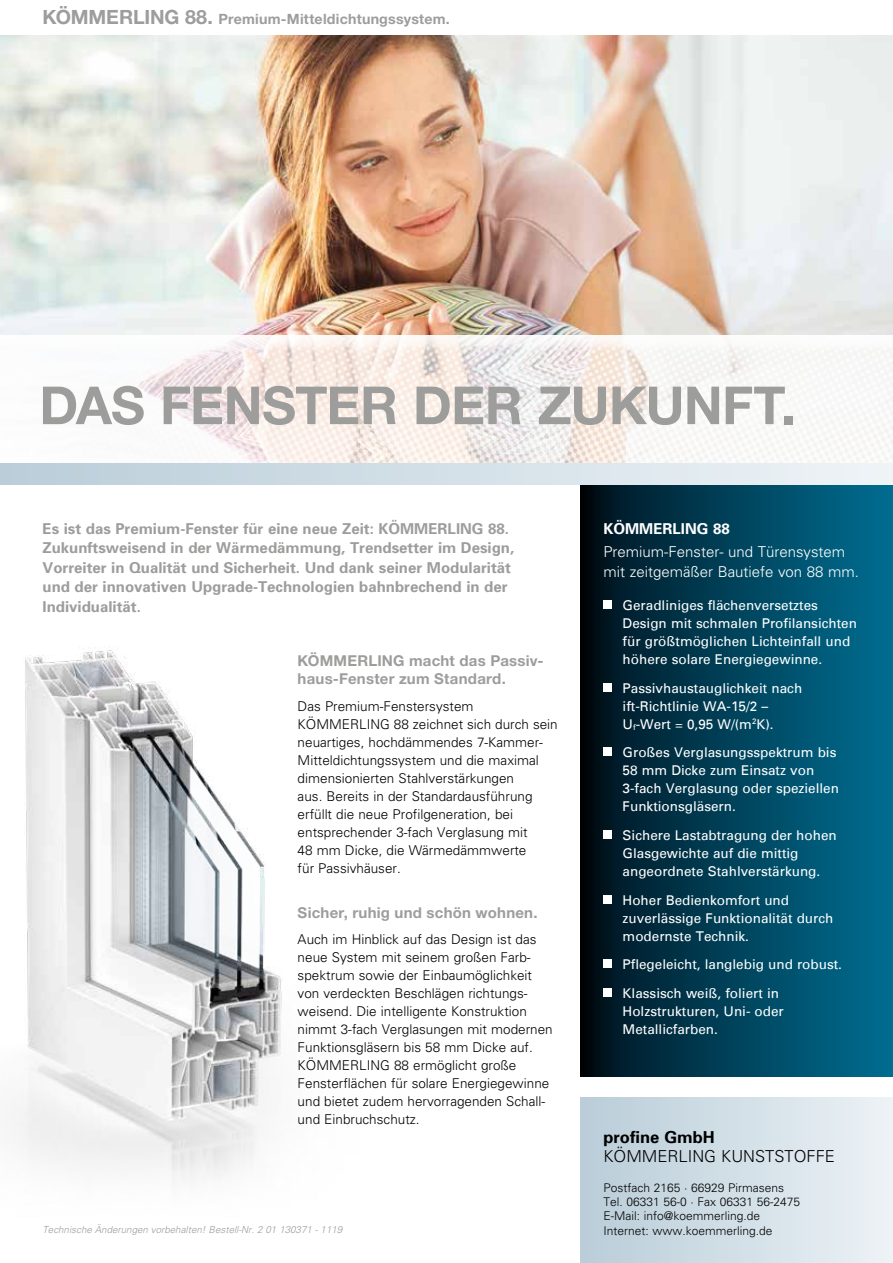
<style>
.page{position:relative;width:893px;height:1263px;background:#fff}
.page>*{position:absolute;margin:0;border:0;box-sizing:border-box;transform-origin:0 0}
.t1{font:700 52.5px "Helvetica Neue CE";letter-spacing:-.015em;color:#9d9d9c}
.t2{font:300 16.5px "Univers";color:#000}
.t3{font:700 16.5px "Univers";color:#000}
.t4{font:700 15px/19.5px "Univers";color:#9d9d9c}
.t5{font:700 15px/18px "Helvetica Neue CE";letter-spacing:.015em;color:#9d9d9c}
.t6{font:300 15px/19.5px "Univers";color:#fff}
.t7{font:700 15px "Univers";color:#fff}
.t8{font:700 14.25px "Helvetica Neue CE";letter-spacing:.015em;color:#9d9d9c}
.t9{font:300 13.5px/18px "Univers";color:#000}
.t10{font:13.5px/18px "Univers";color:#fff}
.t11{font:300 12px/14.4px "Univers";color:#000}
.t12{font:italic 300 9.75px "Univers";color:#9d9d9c}
.s1{font-size:19.65px}
</style>
<div class="page">
<img style="left:10px;top:650px;width:272px;height:532px">
<img style="left:0;top:35px;width:893px;height:300px">
<div style="left:580px;top:1097px;width:313px;height:166px;background:linear-gradient(to right,#b9ccd8,#edf2f6)"></div>
<svg style="left:580px;top:485px;width:313px;height:591px;background:#004058"></svg>
<div style="left:603px;top:600px;width:9px;height:9px;background:#fff"></div>
<div style="left:603px;top:683px;width:9px;height:9px;background:#fff"></div>
<div style="left:603px;top:747px;width:9px;height:9px;background:#fff"></div>
<div style="left:603px;top:830px;width:9px;height:9px;background:#fff"></div>
<div style="left:603px;top:895px;width:9px;height:8px;background:#fff"></div>
<div style="left:603px;top:959px;width:9px;height:9px;background:#fff"></div>
<div style="left:603px;top:988px;width:9px;height:9px;background:#fff"></div>
<img style="left:138px;top:335px;width:755px;height:128px">
<div style="left:0;top:463px;width:893px;height:22px;background:linear-gradient(to right,#bacdd9,#eef4f7)"></div>
<p class="t8" style="left:43px;top:10px;width:409px"><span class="s1">KÖMMERLING 88.</span> Premium-Mitteldichtungssystem.</p>
<h1 class="t1" style="left:39px;top:373px;width:758px">DAS FENSTER DER ZUKUNFT.</h1>
<p class="t4" style="left:43px;top:518px;width:473px">Es ist das Premium-Fenster für eine neue Zeit: KÖMMERLING 88.<br>Zukunftsweisend in der Wärmedämmung, Trendsetter im Design, Vorreiter in Qualität und Sicherheit. Und dank seiner Modularität und der innovativen Upgrade-Technologien bahnbrechend in der Individualität.</p>
<p class="t5" style="left:298px;top:652px;width:246px">KÖMMERLING macht das Passiv&shy;haus-Fenster zum Standard.</p>
<p class="t9" style="left:298px;top:697px;width:262px">Das Premium-Fenstersystem KÖMMERLING 88 zeichnet sich durch sein neuartiges, hochdämmendes 7-Kammer-Mitteldichtungssystem und die maximal dimensionierten Stahlverstärkungen<br>aus. Bereits in der Standardausführung erfüllt die neue Profilgeneration, bei entsprechender 3-fach Verglasung mit<br>48 mm Dicke, die Wärmedämmwerte<br>für Passivhäuser.</p>
<p class="t5" style="left:298px;top:903px;width:241px">Sicher, ruhig und schön wohnen.</p>
<p class="t9" style="left:298px;top:930px;width:257px">Auch im Hinblick auf das Design ist das neue System mit seinem großen Farb&shy;spektrum sowie der Einbaumöglichkeit von verdeckten Beschlägen richtungs&shy;weisend. Die intelligente Konstruktion nimmt 3-fach Verglasungen mit modernen Funktionsgläsern bis 58 mm Dicke auf.<br>KÖMMERLING 88 ermöglicht große Fensterflächen für solare Energiegewinne und bietet zudem hervorragenden Schall&shy;und Einbruchschutz.</p>
<p class="t12" style="left:43px;top:1223px;width:301px">Technische Änderungen vorbehalten! Bestell-Nr. 2 01 130371 - 1119</p>
<p class="t7" style="left:603px;top:518px;width:128px">KÖMMERLING 88</p>
<p class="t6" style="left:603px;top:542px;width:257px">Premium-Fenster- und Türensystem mit zeitgemäßer Bautiefe von 88 mm.</p>
<p class="t10" style="left:623px;top:596px;width:236px">Geradliniges flächenversetztes Design mit schmalen Profilansichten für größtmöglichen Lichteinfall und höhere solare Energiegewinne.</p>
<p class="t10" style="left:623px;top:679px;width:181px">Passivhaustauglichkeit nach ift-Richtlinie WA-15/2 –<br>U<sub>f</sub>-Wert = 0,95 W/(m<sup>2</sup>K).</p>
<p class="t10" style="left:623px;top:744px;width:218px">Großes Verglasungsspektrum bis<br>58 mm Dicke zum Einsatz von<br>3-fach Verglasung oder speziellen<br>Funktionsgläsern.</p>
<p class="t10" style="left:623px;top:826px;width:216px">Sichere Lastabtragung der hohen<br>Glasgewichte auf die mittig angeordnete Stahlverstärkung.</p>
<p class="t10" style="left:623px;top:891px;width:212px">Hoher Bedienkomfort und zuverlässige Funktionalität durch modernste Technik.</p>
<p class="t10" style="left:623px;top:950px;width:221px;line-height:28.7px">Pflegeleicht, langlebig und robust.<br>Klassisch weiß, foliert in</p>
<p class="t10" style="left:623px;top:1002px;width:163px">Holzstrukturen, Uni- oder<br>Metallicfarben.</p>
<p class="t3" style="left:603px;top:1126px;width:113px">profine GmbH</p>
<p class="t2" style="left:603px;top:1146px;width:233px">KÖMMERLING KUNSTSTOFFE</p>
<p class="t11" style="left:603px;top:1180px;width:198px">Postfach 2165 · 66929 Pirmasens<br>Tel. 06331 56-0 · Fax 06331 56-2475<br>E-Mail: info@koemmerling.de<br>Internet: www.koemmerling.de</p>
</div>
